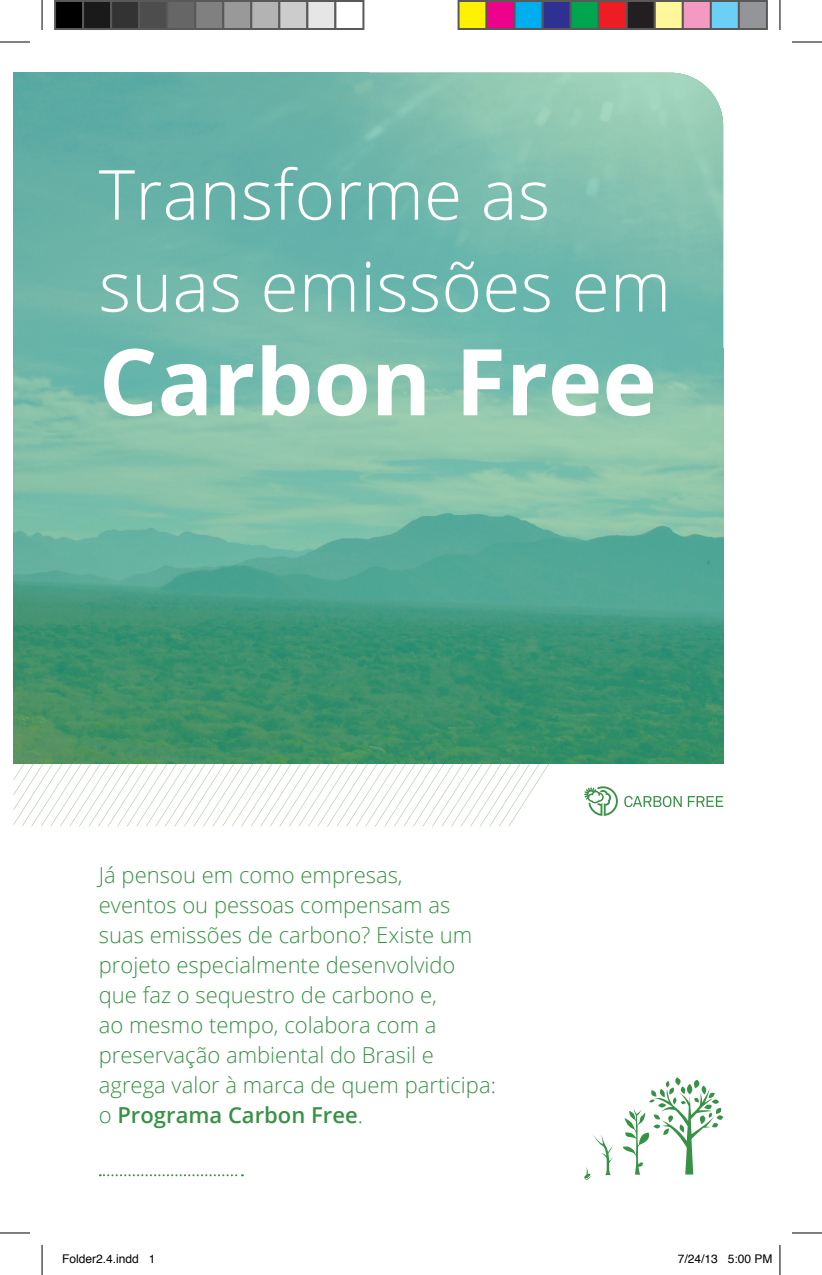
<style>
.page{position:relative;width:822px;height:1275px;background:#fff}
.page>*{position:absolute;margin:0;border:0;box-sizing:border-box;transform-origin:0 0}
.t1{font:700 92.2px "Open Sans";color:#fff}
.t2{font:300 69.2px/91.8px "Open Sans";letter-spacing:.005em;color:#fff}
.t3{font:300 22px/30px "Open Sans";color:#389246}
.t4{font:12px "Helvetica";color:#000}
.s1{font-weight:600}
</style>
<div class="page">
<svg style="left:14px;top:763px;width:556px;height:63px"></svg>
<img style="left:14px;top:73px;width:708px;height:690px">
<svg style="left:624px;top:796px;width:57px;height:11px"></svg>
<svg style="left:687px;top:796px;width:35px;height:11px"></svg>
<svg style="left:584px;top:786px;width:33px;height:30px"></svg>
<svg style="left:584px;top:1134px;width:29px;height:46px"></svg>
<svg style="left:622px;top:1077px;width:101px;height:97px"></svg>
<svg style="left:100px;top:1174px;width:143px;height:2px"></svg>
<hr style="left:0;top:42px;width:30px;height:1px;background:#000">
<hr style="left:791px;top:42px;width:30px;height:1px;background:#000">
<hr style="left:0;top:1232px;width:30px;height:1px;background:#000">
<hr style="left:791px;top:1232px;width:30px;height:1px;background:#000">
<hr style="left:42px;top:0;width:1px;height:30px;background:#000">
<hr style="left:42px;top:1245px;width:1px;height:30px;background:#000">
<hr style="left:779px;top:0;width:1px;height:30px;background:#000">
<hr style="left:779px;top:1245px;width:1px;height:30px;background:#000">
<div style="left:55px;top:1px;width:28px;height:28px;background:#000"></div>
<div style="left:54px;top:0;width:30px;height:30px;border:2px solid #595959"></div>
<div style="left:83px;top:1px;width:28px;height:28px;background:#1a1a1a"></div>
<div style="left:82px;top:0;width:30px;height:30px;border:2px solid #595959"></div>
<div style="left:111px;top:1px;width:28px;height:28px;background:#333"></div>
<div style="left:110px;top:0;width:30px;height:30px;border:2px solid #595959"></div>
<div style="left:139px;top:1px;width:28px;height:28px;background:#4d4d4d"></div>
<div style="left:138px;top:0;width:30px;height:30px;border:2px solid #595959"></div>
<div style="left:167px;top:1px;width:28px;height:28px;background:#666"></div>
<div style="left:166px;top:0;width:30px;height:30px;border:2px solid #595959"></div>
<div style="left:195px;top:1px;width:28px;height:28px;background:#808080"></div>
<div style="left:194px;top:0;width:30px;height:30px;border:2px solid #595959"></div>
<div style="left:223px;top:1px;width:28px;height:28px;background:#999"></div>
<div style="left:222px;top:0;width:30px;height:30px;border:2px solid #595959"></div>
<div style="left:251px;top:1px;width:28px;height:28px;background:#b3b3b3"></div>
<div style="left:250px;top:0;width:30px;height:30px;border:2px solid #595959"></div>
<div style="left:279px;top:1px;width:28px;height:28px;background:#ccc"></div>
<div style="left:278px;top:0;width:30px;height:30px;border:2px solid #595959"></div>
<div style="left:307px;top:1px;width:28px;height:28px;background:#e6e6e6"></div>
<div style="left:306px;top:0;width:30px;height:30px;border:2px solid #595959"></div>
<div style="left:334px;top:0;width:30px;height:30px;border:2px solid #595959"></div>
<div style="left:458px;top:1px;width:28px;height:28px;background:#fff101"></div>
<div style="left:457px;top:0;width:30px;height:30px;border:2px solid #595959"></div>
<div style="left:486px;top:1px;width:28px;height:28px;background:#ed028c"></div>
<div style="left:485px;top:0;width:30px;height:30px;border:2px solid #595959"></div>
<div style="left:514px;top:1px;width:28px;height:28px;background:#00aeef"></div>
<div style="left:513px;top:0;width:30px;height:30px;border:2px solid #595959"></div>
<div style="left:542px;top:1px;width:28px;height:28px;background:#2e3092"></div>
<div style="left:541px;top:0;width:30px;height:30px;border:2px solid #595959"></div>
<div style="left:570px;top:1px;width:28px;height:28px;background:#00a54f"></div>
<div style="left:569px;top:0;width:30px;height:30px;border:2px solid #595959"></div>
<div style="left:598px;top:1px;width:28px;height:28px;background:#ee1d23"></div>
<div style="left:597px;top:0;width:30px;height:30px;border:2px solid #595959"></div>
<div style="left:626px;top:1px;width:28px;height:28px;background:#231f20"></div>
<div style="left:625px;top:0;width:30px;height:30px;border:2px solid #595959"></div>
<div style="left:654px;top:1px;width:28px;height:28px;background:#fff79a"></div>
<div style="left:653px;top:0;width:30px;height:30px;border:2px solid #595959"></div>
<div style="left:682px;top:1px;width:28px;height:28px;background:#f499c2"></div>
<div style="left:681px;top:0;width:30px;height:30px;border:2px solid #595959"></div>
<div style="left:710px;top:1px;width:28px;height:28px;background:#6bcff6"></div>
<div style="left:709px;top:0;width:30px;height:30px;border:2px solid #595959"></div>
<div style="left:738px;top:1px;width:28px;height:28px;background:#939598"></div>
<div style="left:737px;top:0;width:30px;height:30px;border:2px solid #595959"></div>
<h2 class="t2" style="left:99px;top:147px;width:573px">Transforme as suas emissões em</h2>
<h1 class="t1" style="left:99px;top:317px;width:559px">Carbon Free</h1>
<p class="t3" style="left:99px;top:859px;width:398px">Já pensou em como empresas,<br>eventos ou pessoas compensam as suas emissões de carbono? Existe um projeto especialmente desenvolvido que faz o sequestro de carbono e,<br>ao mesmo tempo, colabora com a preservação ambiental do Brasil e agrega valor à marca de quem participa: o <span class="s1">Programa Carbon Free</span>.</p>
<p class="t4" style="left:62px;top:1249px;width:95px">Folder2.4.indd 1</p>
<p class="t4" style="left:677px;top:1249px;width:96px">7/24/13 5:00 PM</p>
</div>
